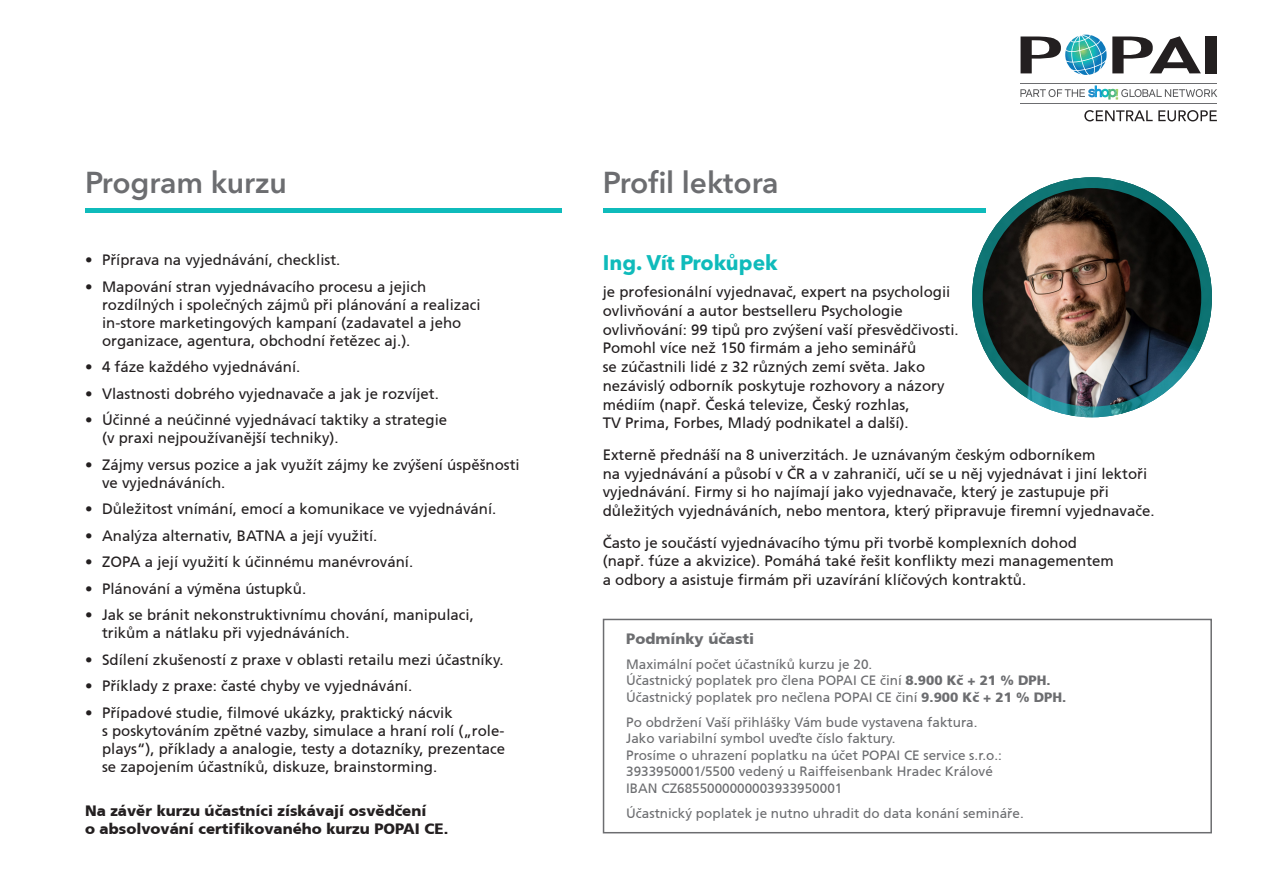
<style>
.page{position:relative;width:1263px;height:893px;background:#fff}
.page>*{position:absolute;margin:0;border:0;box-sizing:border-box;transform-origin:0 0}
.t1{font:600 30px "Avenir Next LT Pro";color:#6c6d70}
.t2{font:700 21px "Avenir Next LT Pro";color:#0fbbbb}
.t3{font:15px/18.8px "Frutiger CE";color:#231f20}
.t4{font:900 15px/18px "Frutiger CE";color:#231f20}
.t5{font:900 15px "Frutiger CE";color:#6c6d70}
.t6{font:13.5px/16.5px "Frutiger CE";color:#6c6d70}
.s1{font-weight:900}
</style>
<div class="page">
<hr style="left:85px;top:209px;width:477px;height:4px;background:#0fbbbb">
<hr style="left:603px;top:209px;width:382px;height:4px;background:#0fbbbb">
<div style="left:603px;top:619px;width:609px;height:214px;border:2px solid #6c6d70"></div>
<svg style="left:1020px;top:85px;width:197px;height:15px"></svg>
<svg style="left:1112px;top:36px;width:89px;height:37px"></svg>
<div style="left:1206px;top:36px;width:11px;height:37px;background:#231f20"></div>
<hr style="left:1020px;top:83px;width:197px;height:1px;background:#6c6d70">
<hr style="left:1020px;top:103px;width:197px;height:1px;background:#6c6d70">
<svg style="left:1020px;top:35px;width:86px;height:40px"></svg>
<svg style="left:1084px;top:110px;width:133px;height:11px"></svg>
<img style="left:972px;top:177px;width:240px;height:240px">
<h1 class="t1" style="left:85px;top:165px;width:204px">Program kurzu</h1>
<h1 class="t1" style="left:603px;top:165px;width:178px">Profil lektora</h1>
<p class="t3" style="left:85px;top:250px;width:257px">• Příprava na vyjednávání, checklist.</p>
<p class="t3" style="left:102px;top:277px;width:380px;line-height:18px;text-indent:-17px">• Mapování stran vyjednávacího procesu a jejich rozdílných i společných zájmů při plánování a realizaci in-store marketingových kampaní (zadavatel a jeho organizace, agentura, obchodní řetězec aj.).</p>
<p class="t3" style="left:85px;top:357px;width:217px">• 4 fáze každého vyjednávání.</p>
<p class="t3" style="left:85px;top:384px;width:355px">• Vlastnosti dobrého vyjednavače a jak je rozvíjet.</p>
<p class="t3" style="left:102px;top:411px;width:347px;line-height:18px;text-indent:-17px">• Účinné a neúčinné vyjednávací taktiky a strategie (v praxi nejpoužívanější techniky).</p>
<p class="t3" style="left:102px;top:455px;width:419px;line-height:18px;text-indent:-17px">• Zájmy versus pozice a jak využít zájmy ke zvýšení úspěšnosti ve vyjednáváních.</p>
<p class="t3" style="left:85px;top:499px;width:413px">• Důležitost vnímání, emocí a komunikace ve vyjednávání.</p>
<p class="t3" style="left:85px;top:526px;width:294px">• Analýza alternativ, BATNA a její využití.</p>
<p class="t3" style="left:85px;top:552px;width:330px">• ZOPA a její využití k účinnému manévrování.</p>
<p class="t3" style="left:85px;top:579px;width:223px">• Plánování a výměna ústupků.</p>
<p class="t3" style="left:102px;top:606px;width:373px;line-height:18px;text-indent:-17px">• Jak se bránit nekonstruktivnímu chování, manipulaci, trikům a nátlaku při vyjednáváních.</p>
<p class="t3" style="left:85px;top:650px;width:420px">• Sdílení zkušeností z praxe v oblasti retailu mezi účastníky.</p>
<p class="t3" style="left:85px;top:677px;width:329px">• Příklady z praxe: časté chyby ve vyjednávání.</p>
<p class="t3" style="left:102px;top:703px;width:405px;line-height:18px;text-indent:-17px">• Případové studie, filmové ukázky, praktický nácvik<br>s poskytováním zpětné vazby, simulace a hraní rolí („role&shy;plays“), příklady a analogie, testy a dotazníky, prezentace se zapojením účastníků, diskuze, brainstorming.</p>
<p class="t4" style="left:85px;top:802px;width:365px">Na závěr kurzu účastníci získávají osvědčení<br>o absolvování certifikovaného kurzu POPAI CE.</p>
<h2 class="t2" style="left:603px;top:249px;width:176px">Ing. Vít Prokůpek</h2>
<p class="t3" style="left:603px;top:282px;width:357px">je profesionální vyjednavač, expert na psychologii ovlivňování a autor bestselleru Psychologie ovlivňování: 99 tipů pro zvýšení vaší přesvědčivosti.<br>Pomohl více než 150 firmám a jeho seminářů<br>se zúčastnili lidé z 32 různých zemí světa. Jako nezávislý odborník poskytuje rozhovory a názory médiím (např. Česká televize, Český rozhlas,<br>TV Prima, Forbes, Mladý podnikatel a další).</p>
<p class="t3" style="left:603px;top:445px;width:553px">Externě přednáší na 8 univerzitách. Je uznávaným českým odborníkem<br>na vyjednávání a působí v ČR a v zahraničí, učí se u něj vyjednávat i jiní lektoři vyjednávání. Firmy si ho najímají jako vyjednavače, který je zastupuje při důležitých vyjednáváních, nebo mentora, který připravuje firemní vyjednavače.</p>
<p class="t3" style="left:603px;top:533px;width:513px">Často je součástí vyjednávacího týmu při tvorbě komplexních dohod (např. fúze a akvizice). Pomáhá také řešit konflikty mezi managementem a odbory a asistuje firmám při uzavírání klíčových kontraktů.</p>
<p class="t5" style="left:626px;top:629px;width:129px">Podmínky účasti</p>
<p class="t6" style="left:626px;top:656px;width:442px">Maximální počet účastníků kurzu je 20.<br>Účastnický poplatek pro člena POPAI CE činí <span class="s1">8.900 Kč + 21 % DPH.<br></span>Účastnický poplatek pro nečlena POPAI CE činí <span class="s1">9.900 Kč + 21 % DPH.</span></p>
<p class="t6" style="left:626px;top:714px;width:377px">Po obdržení Vaší přihlášky Vám bude vystavena faktura.<br>Jako variabilní symbol uveďte číslo faktury.<br>Prosíme o uhrazení poplatku na účet POPAI CE service s.r.o.:<br>3933950001/5500 vedený u Raiffeisenbank Hradec Králové IBAN CZ6855000000003933950001</p>
<p class="t6" style="left:626px;top:805px;width:399px">Účastnický poplatek je nutno uhradit do data konání semináře.</p>
</div>
